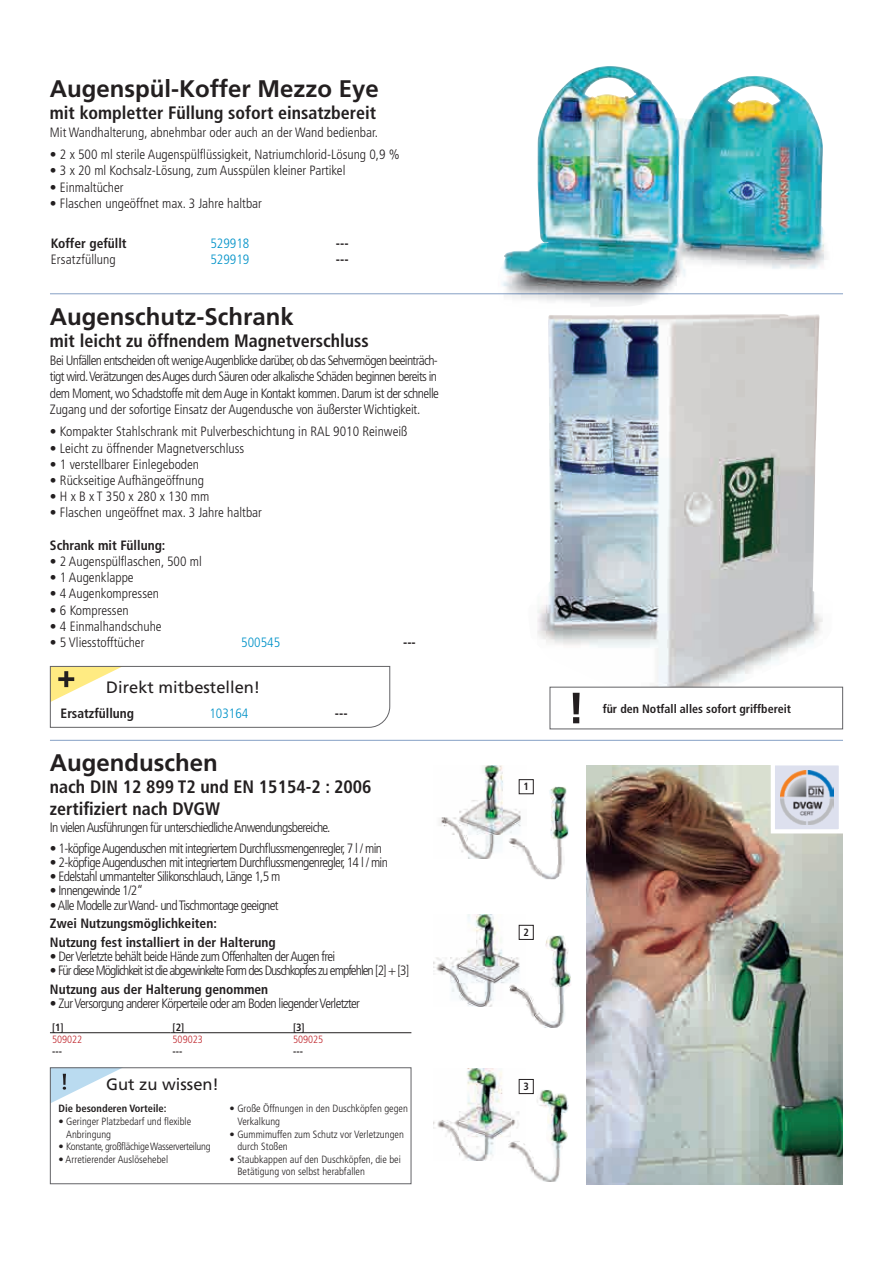
<style>
.page{position:relative;width:893px;height:1263px;background:#fff}
.page>*{position:absolute;margin:0;border:0;box-sizing:border-box;transform-origin:0 0}
.t1{font:700 24px "Frutiger LT";color:#231f20}
.t2{font:700 condensed 18px/22.2px "Frutiger LT";color:#231f20}
.t3{font:16.5px "Frutiger LT";color:#231f20}
.t4{font:300 condensed 13.5px/16.2px "Frutiger LT";letter-spacing:-.04em;color:#231f20}
.t5{font:300 condensed 13.5px "Frutiger LT";color:#231f20}
.t6{font:700 condensed 13.5px/18.5px "Frutiger LT";color:#231f20}
.t7{font:300 condensed 13.5px "Frutiger LT";letter-spacing:-.07em;color:#231f20}
.t8{font:300 condensed 13.5px "Frutiger LT";color:#0092c8}
.t9{font:300 condensed 13.5px "Frutiger LT";letter-spacing:.005em;color:#231f20}
.t10{font:700 condensed 12px "Frutiger LT";color:#231f20}
.t11{font:300 condensed 10.5px/12.6px "Frutiger LT";color:#231f20}
.t12{font:700 condensed 10.5px "Frutiger LT";color:#231f20}
.t13{font:300 condensed 10.5px "Frutiger LT";letter-spacing:-.03em;color:#231f20}
.t14{font:300 condensed 10.5px "Frutiger LT";color:#c0262d}
</style>
<div class="page">
<img style="left:498px;top:66px;width:335px;height:239px">
<img style="left:537px;top:314px;width:295px;height:395px">
<img style="left:587px;top:765px;width:255px;height:419px">
<img style="left:440px;top:765px;width:79px;height:93px">
<img style="left:508px;top:787px;width:61px;height:92px">
<svg style="left:769px;top:765px;width:74px;height:71px"></svg>
<div style="left:519px;top:779px;width:15px;height:15px;border:1px solid #231f20"></div>
<img style="left:434px;top:914px;width:92px;height:92px">
<img style="left:434px;top:1068px;width:92px;height:93px">
<img style="left:508px;top:935px;width:63px;height:93px">
<img style="left:508px;top:1090px;width:61px;height:92px">
<div style="left:519px;top:925px;width:15px;height:15px;border:1px solid #231f20"></div>
<div style="left:519px;top:1079px;width:15px;height:15px;border:1px solid #231f20"></div>
<img style="left:780px;top:771px;width:54px;height:53px">
<div style="left:550px;top:687px;width:293px;height:42px;background:#fff;border:1px solid #636366"></div>
<hr style="left:50px;top:293px;width:793px;height:1px;background:#083e89">
<hr style="left:50px;top:740px;width:793px;height:1px;background:#083e89">
<svg style="left:50px;top:666px;width:340px;height:62px"></svg>
<svg style="left:52px;top:1069px;width:68px;height:34px"></svg>
<div style="left:50px;top:1067px;width:361px;height:117px;border:1px solid #636366"></div>
<svg style="left:573px;top:693px;width:7px;height:30px"></svg>
<hr style="left:50px;top:1032px;width:120px;height:1px;background:#231f20">
<hr style="left:170px;top:1032px;width:121px;height:1px;background:#231f20">
<hr style="left:291px;top:1032px;width:120px;height:1px;background:#231f20">
<h1 class="t1" style="left:50px;top:74px;width:330px">Augenspül-Koffer Mezzo Eye</h1>
<h2 class="t2" style="left:50px;top:101px;width:328px">mit kompletter Füllung sofort einsatzbereit</h2>
<p class="t5" style="left:50px;top:124px;width:329px">Mit Wandhalterung, abnehmbar oder auch an der Wand bedienbar.</p>
<p class="t5" style="left:50px;top:147px;width:351px">• 2 x 500 ml sterile Augenspülflüssigkeit, Natriumchlorid-Lösung 0,9 %</p>
<p class="t5" style="left:50px;top:163px;width:297px">• 3 x 20 ml Kochsalz-Lösung, zum Ausspülen kleiner Partikel</p>
<p class="t5" style="left:50px;top:179px;width:75px">• Einmaltücher</p>
<p class="t5" style="left:50px;top:195px;width:214px">• Flaschen ungeöffnet max. 3 Jahre haltbar</p>
<p class="t6" style="left:51px;top:234px;width:77px">Koffer gefüllt</p>
<p class="t8" style="left:210px;top:236px;width:40px">529918</p>
<p class="t6" style="left:336px;top:234px;width:14px">---</p>
<p class="t9" style="left:51px;top:252px;width:66px">Ersatzfüllung</p>
<p class="t8" style="left:210px;top:252px;width:40px">529919</p>
<p class="t6" style="left:336px;top:251px;width:14px">---</p>
<h1 class="t1" style="left:50px;top:303px;width:245px">Augenschutz-Schrank</h1>
<h2 class="t2" style="left:50px;top:330px;width:320px">mit leicht zu öffnendem Magnetverschluss</h2>
<p class="t4" style="left:50px;top:353px;width:391px">Bei Unfällen entscheiden oft wenige Augenblicke darüber, ob das Sehvermögen beeinträch&shy;tigt wird.Verätzungen des Auges durch Säuren oder alkalische Schäden beginnen bereits in dem Moment, wo Schadstoffe mit dem Auge in Kontakt kommen. Darum ist der schnelle Zugang und der sofortige Einsatz der Augendusche von äußerster Wichtigkeit.</p>
<p class="t5" style="left:50px;top:424px;width:359px">• Kompakter Stahlschrank mit Pulverbeschichtung in RAL 9010 Reinweiß</p>
<p class="t5" style="left:50px;top:440px;width:196px">• Leicht zu öffnender Magnetverschluss</p>
<p class="t5" style="left:50px;top:456px;width:151px">• 1 verstellbarer Einlegeboden</p>
<p class="t5" style="left:50px;top:473px;width:156px">• Rückseitige Aufhängeöffnung</p>
<p class="t5" style="left:50px;top:489px;width:161px">• H x B x T 350 x 280 x 130 mm</p>
<p class="t5" style="left:50px;top:505px;width:214px">• Flaschen ungeöffnet max. 3 Jahre haltbar</p>
<p class="t6" style="left:50px;top:536px;width:117px">Schrank mit Füllung:</p>
<p class="t5" style="left:50px;top:554px;width:153px">• 2 Augenspülflaschen, 500 ml</p>
<p class="t5" style="left:50px;top:570px;width:85px">• 1 Augenklappe</p>
<p class="t5" style="left:50px;top:586px;width:111px">• 4 Augenkompressen</p>
<p class="t5" style="left:50px;top:602px;width:80px">• 6 Kompressen</p>
<p class="t5" style="left:50px;top:618px;width:113px">• 4 Einmalhandschuhe</p>
<p class="t5" style="left:50px;top:635px;width:96px">• 5 Vliesstofftücher</p>
<p class="t8" style="left:241px;top:635px;width:40px">500545</p>
<p class="t6" style="left:403px;top:633px;width:14px">---</p>
<p class="t3" style="left:106px;top:678px;width:156px">Direkt mitbestellen!</p>
<p class="t6" style="left:61px;top:704px;width:75px">Ersatzfüllung</p>
<p class="t8" style="left:209px;top:705px;width:40px">103164</p>
<p class="t6" style="left:335px;top:704px;width:14px">---</p>
<h1 class="t1" style="left:50px;top:748px;width:169px">Augenduschen</h1>
<h2 class="t2" style="left:50px;top:775px;width:323px">nach DIN 12 899 T2 und EN 15154-2 : 2006 zertifiziert nach DVGW</h2>
<p class="t4" style="left:50px;top:819px;width:282px">In vielen Ausführungen für unterschiedliche Anwendungsbereiche.</p>
<p class="t4" style="left:50px;top:840px;width:334px">• 1-köpfige Augenduschen mit integriertem Durchflussmengenregler, 7 l / min</p>
<p class="t4" style="left:50px;top:854px;width:339px">• 2-köpfige Augenduschen mit integriertem Durchflussmengenregler, 14 l / min</p>
<p class="t4" style="left:50px;top:868px;width:232px">• Edelstahl ummantelter Silikonschlauch, Länge 1,5 m</p>
<p class="t4" style="left:50px;top:883px;width:95px">• Innengewinde 1/2“</p>
<p class="t4" style="left:50px;top:897px;width:230px">• Alle Modelle zur Wand- und Tischmontage geeignet</p>
<p class="t6" style="left:50px;top:914px;width:227px">Zwei Nutzungsmöglichkeiten:<br>Nutzung fest installiert in der Halterung</p>
<p class="t4" style="left:50px;top:948px;width:287px">• Der Verletzte behält beide Hände zum Offenhalten der Augen frei</p>
<p class="t7" style="left:50px;top:963px;width:361px">• Für diese Möglichkeit ist die abgewinkelte Form des Duschkopfes zu empfehlen [2] + [3]</p>
<p class="t6" style="left:50px;top:980px;width:220px">Nutzung aus der Halterung genommen</p>
<p class="t4" style="left:50px;top:995px;width:312px">• Zur Versorgung anderer Körperteile oder am Boden liegender Verletzter</p>
<p class="t12" style="left:52px;top:1021px;width:13px">[1]</p>
<p class="t12" style="left:173px;top:1021px;width:13px">[2]</p>
<p class="t12" style="left:293px;top:1021px;width:13px">[3]</p>
<p class="t14" style="left:52px;top:1033px;width:32px">509022</p>
<p class="t14" style="left:173px;top:1033px;width:32px">509023</p>
<p class="t14" style="left:293px;top:1033px;width:32px">509025</p>
<p class="t12" style="left:52px;top:1045px;width:11px">---</p>
<p class="t12" style="left:173px;top:1045px;width:11px">---</p>
<p class="t12" style="left:293px;top:1045px;width:11px">---</p>
<p class="t3" style="left:106px;top:1075px;width:114px">Gut zu wissen!</p>
<p class="t12" style="left:58px;top:1102px;width:110px">Die besonderen Vorteile:</p>
<p class="t11" style="left:66px;top:1115px;width:127px;text-indent:-8px">• Geringer Platzbedarf und flexible<br>Anbringung</p>
<p class="t13" style="left:58px;top:1141px;width:154px">• Konstante, großflächige Wasserverteilung</p>
<p class="t11" style="left:58px;top:1153px;width:111px">• Arretierender Auslösehebel</p>
<p class="t11" style="left:237px;top:1103px;width:172px;text-indent:-8px">• Große Öffnungen in den Duschköpfen gegen<br>Verkalkung</p>
<p class="t11" style="left:237px;top:1128px;width:168px;text-indent:-8px">• Gummimuffen zum Schutz vor Verletzungen durch Stoßen</p>
<p class="t11" style="left:237px;top:1153px;width:165px;text-indent:-8px">• Staubkappen auf den Duschköpfen, die bei<br>Betätigung von selbst herabfallen</p>
<p class="t12" style="left:523px;top:780px;width:7px">1</p>
<p class="t12" style="left:523px;top:926px;width:7px">2</p>
<p class="t12" style="left:523px;top:1080px;width:7px">3</p>
<p class="t10" style="left:603px;top:701px;width:190px">für den Notfall alles sofort griffbereit</p>
</div>
